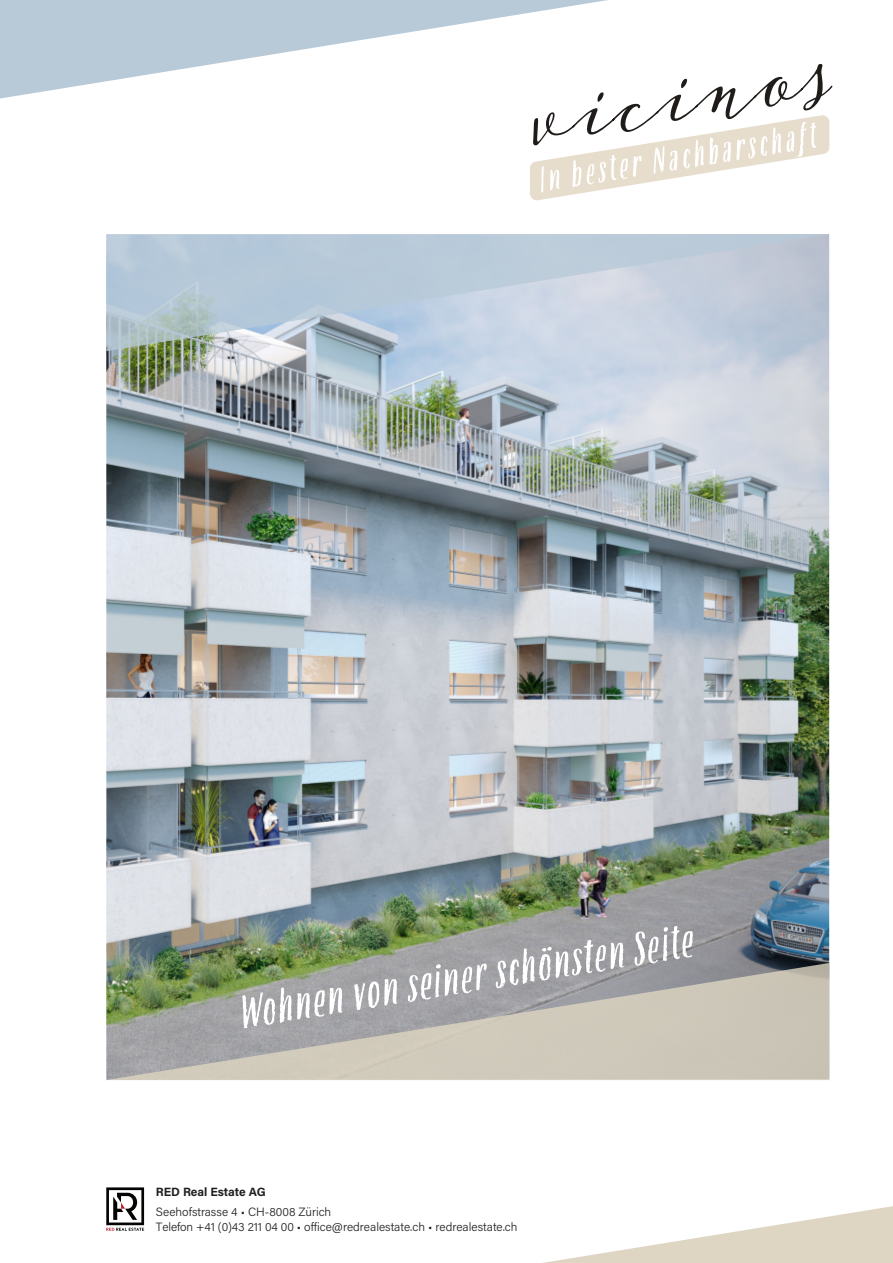
<style>
.page{position:relative;width:893px;height:1263px;background:#fff}
.page>*{position:absolute;margin:0;border:0;box-sizing:border-box;transform-origin:0 0}
.Titel{font:italic condensed 52.5px "ATS Cond";color:#fff}
.t1{font:300 12px/14.4px "Acumin Pro";color:#231f20}
.t2{font:700 12px "Acumin Pro";letter-spacing:-.005em;color:#231f20}
</style>
<div class="page">
<svg style="left:0;top:0;width:608px;height:99px;fill:#b8cad8"></svg>
<svg style="left:543px;top:1206px;width:350px;height:57px"></svg>
<img style="left:106px;top:351px;width:723px;height:612px">
<svg style="left:106px;top:234px;width:724px;height:117px;background:#bccad8"></svg>
<svg style="left:106px;top:963px;width:723px;height:117px;background:#b2b1a6"></svg>
<svg style="left:106px;top:1187px;width:38px;height:44px"></svg>
<svg style="left:530px;top:64px;width:302px;height:136px"></svg>
<p class="Titel" style="left:233px;top:983px;width:460px;rotate:-9deg">Wohnen von seiner schönsten Seite</p>
<p class="t2" style="left:156px;top:1183px;width:111px">RED Real Estate AG</p>
<p class="t1" style="left:156px;top:1204px;width:363px">Seehofstrasse 4 • CH-8008 Zürich<br>Telefon +41 (0)43 211 04 00 • office@redrealestate.ch • redrealestate.ch</p>
</div>
